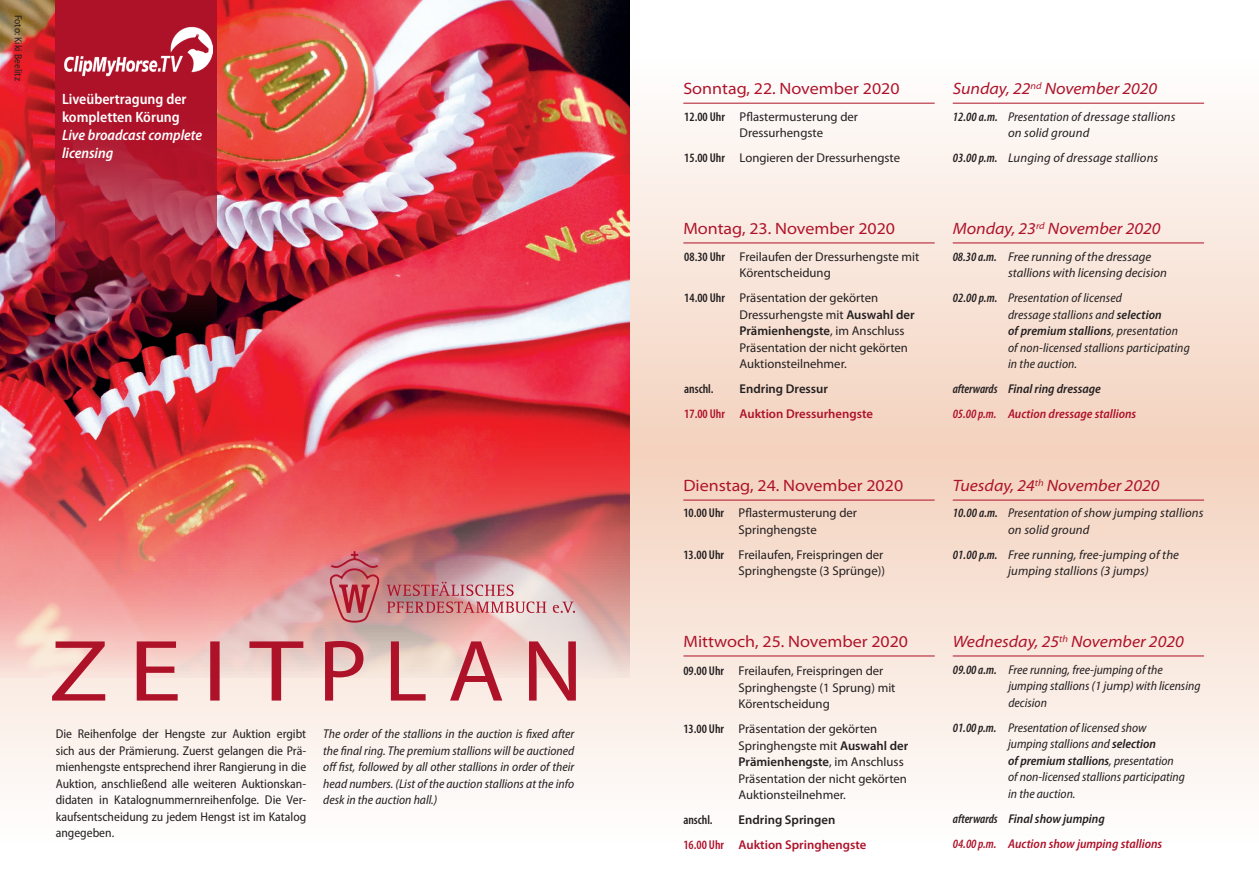
<style>
.page{position:relative;width:1259px;height:893px;background:#fff}
.page>*{position:absolute;margin:0;border:0;box-sizing:border-box;transform-origin:0 0}
.t1{font:italic semi-expanded 16.5px "Myriad Pro";color:#ae1229}
.t2{font:semi-expanded 16.5px "Myriad Pro";color:#ae1229}
.t3{font:600 semi-condensed 15px/18px "Myriad Pro";color:#fff}
.t4{font:italic 600 semi-condensed 15px/18px "Myriad Pro";color:#fff}
.t5{font:italic semi-condensed 12.75px/16.5px "Myriad Pro";color:#231f20}
.t6{font:12.75px/16.5px "Myriad Pro";color:#231f20}
.t7{font:italic 12.75px/16.5px "Myriad Pro";letter-spacing:.01em;color:#231f20}
.t8{font:semi-condensed 12.75px/16.5px "Myriad Pro";color:#231f20;text-align:justify}
.t9{font:italic 600 semi-condensed 12.75px/25px "Myriad Pro";color:#ae1229}
.t10{font:600 12.75px/25px "Myriad Pro";color:#ae1229}
.t11{font:600 condensed 12.75px "Myriad Pro";color:#231f20}
.t12{font:semi-condensed 10.5px "Myriad Pro";color:#231f20}
.s1{font-weight:600;font-stretch:condensed}
.s2{font-stretch:semi-condensed}
.s3{font-weight:600}
.s4{color:#231f20}
.s5{font-stretch:condensed}
.s6{font-stretch:condensed;color:#231f20}
.s7{font-stretch:normal}
</style>
<div class="page">
<div style="left:0;top:60px;width:1259px;height:392px;background:linear-gradient(to bottom,#fefdfd,#f4d2be)"></div>
<div style="left:0;top:452px;width:1259px;height:390px;background:linear-gradient(to bottom,#f4d2be,#fefefe)"></div>
<img style="left:0;top:0;width:629px;height:677px">
<hr style="left:952px;top:656px;width:252px;height:1px;background:#ae1229">
<svg style="left:55px;top:0;width:162px;height:332px;background:#a01c30"></svg>
<img style="left:65px;top:27px;width:148px;height:49px">
<hr style="left:683px;top:243px;width:251px;height:1px;background:#ae1229">
<hr style="left:952px;top:243px;width:252px;height:1px;background:#ae1229">
<hr style="left:683px;top:103px;width:251px;height:1px;background:#ae1229">
<hr style="left:952px;top:103px;width:252px;height:1px;background:#ae1229">
<hr style="left:683px;top:500px;width:251px;height:1px;background:#ae1229">
<hr style="left:952px;top:500px;width:252px;height:1px;background:#ae1229">
<hr style="left:683px;top:656px;width:251px;height:1px;background:#ae1229">
<svg style="left:325px;top:641px;width:251px;height:60px;background:#e0a9a8"></svg>
<svg style="left:52px;top:641px;width:251px;height:60px;background:#e4adad"></svg>
<svg style="left:386px;top:582px;width:160px;height:31px;background:#cd969a"></svg>
<svg style="left:553px;top:602px;width:22px;height:11px"></svg>
<svg style="left:330px;top:551px;width:50px;height:72px;background:#ca7077"></svg>
<p class="t12" style="left:25px;top:15px;width:67px;rotate:90deg">Foto: Kiki Beelitz</p>
<p class="t3" style="left:62px;top:90px;width:126px">Liveübertragung der kompletten Körung</p>
<p class="t4" style="left:62px;top:126px;width:142px">Live broadcast complete licensing</p>
<p class="t8" style="left:56px;top:725px;width:252px">Die Reihenfolge der Hengste zur Auktion ergibt sich aus der Prämierung. Zuerst gelangen die Prä&shy;mienhengste entsprechend ihrer Rangierung in die Auktion, anschließend alle weiteren Auktionskan&shy;didaten in Katalognummernreihenfolge. Die Ver&shy;kaufsentscheidung zu jedem Hengst ist im Katalog angegeben.</p>
<p class="t5" style="left:323px;top:725px;width:252px;text-align:justify">The order of the stallions in the auction is fixed after the final ring. The premium stallions will be auctioned off fist, followed by all other stallions in order of their head numbers. (List of the auction stallions at the info desk in the auction hall.)</p>
<p class="t2" style="left:683px;top:79px;width:218px">Sonntag, 22. November 2020</p>
<p class="t1" style="left:952px;top:79px;width:206px">Sunday, 22<sup>nd</sup> November 2020</p>
<p class="t6" style="left:739px;top:108px;width:120px;text-indent:-55px"><span class="s1">12.00 Uhr</span> Pflastermusterung der<br>Dressurhengste</p>
<p class="t6" style="left:684px;top:150px;width:217px"><span class="s1">15.00 Uhr</span> Longieren der Dressurhengste</p>
<p class="t7" style="left:1008px;top:108px;width:169px;text-indent:-55px"><span class="s1">12.00 a.m.</span> <span class="s2">Presentation of</span> dressage stallions on solid ground</p>
<p class="t7" style="left:952px;top:150px;width:207px"><span class="s1">03.00 p.m.</span> Lunging of dressage stallions</p>
<p class="t2" style="left:683px;top:218px;width:213px">Montag, 23. November 2020</p>
<p class="t1" style="left:952px;top:218px;width:209px">Monday, 23<sup>rd</sup> November 2020</p>
<p class="t6" style="left:739px;top:248px;width:181px;text-indent:-55px"><span class="s1">08.30 Uhr</span> Freilaufen der Dressurhengste mit<br>Körentscheidung</p>
<p class="t6" style="left:739px;top:289px;width:176px;text-indent:-55px"><span class="s1">14.00 Uhr</span> Präsentation der gekörten<br>Dressurhengste mit <span class="s3">Auswahl der<br>Prämienhengste</span>, im Anschluss<br>Präsentation der nicht gekörten<br>Auktionsteilnehmer.</p>
<p class="t11" style="left:684px;top:381px;width:31px">anschl.</p>
<p class="t10" style="left:684px;top:376px;width:190px;text-indent:55px"><span class="s4">Endring Dressur<br></span><span class="s5">17.00 Uhr</span> Auktion Dressurhengste</p>
<p class="t7" style="left:1008px;top:248px;width:160px;text-indent:-55px"><span class="s1">08.30 a.m.</span> Free running of the dressage stallions with licensing decision</p>
<p class="t5" style="left:1008px;top:289px;width:183px;text-indent:-55px"><span class="s1">02.00 p.m.</span> Presentation of licensed<br>dressage stallions and <span class="s3">selection<br>of premium stallions</span>, presentation of non-licensed stallions participating in the auction.</p>
<p class="t9" style="left:952px;top:376px;width:185px"><span class="s6">afterwards</span> <span class="s4">Final ring dressage<br></span><span class="s5">05.00 p.m.</span> Auction dressage stallions</p>
<p class="t2" style="left:683px;top:475px;width:221px">Dienstag, 24. November 2020</p>
<p class="t1" style="left:952px;top:475px;width:208px">Tuesday, 24<sup>th</sup> November 2020</p>
<p class="t6" style="left:738px;top:504px;width:120px;text-indent:-55px"><span class="s1">10.00 Uhr</span> Pflastermusterung der<br>Springhengste</p>
<p class="t6" style="left:683px;top:546px;width:203px;text-align:right"><span class="s1">13.00 Uhr</span> Freilaufen, Freispringen der<br>Springhengste (3 Sprünge))</p>
<p class="t7" style="left:1008px;top:504px;width:197px;text-indent:-55px"><span class="s1">10.00 a.m.</span> <span class="s2">Presentation of</span> show jumping stallions on solid ground</p>
<p class="t7" style="left:1008px;top:546px;width:172px;text-indent:-55px"><span class="s1">01.00 p.m.</span> Free running, free-jumping of the jumping stallions (3 jumps)</p>
<p class="t2" style="left:683px;top:631px;width:226px">Mittwoch, 25. November 2020</p>
<p class="t6" style="left:738px;top:662px;width:158px;text-indent:-55px"><span class="s1">09.00 Uhr</span> Freilaufen, Freispringen der<br>Springhengste (1 Sprung) mit<br>Körentscheidung</p>
<p class="t6" style="left:738px;top:720px;width:171px;text-indent:-55px"><span class="s1">13.00 Uhr</span> Präsentation der gekörten<br>Springhengste mit <span class="s3">Auswahl der<br>Prämienhengste</span>, im Anschluss<br>Präsentation der nicht gekörten<br>Auktionsteilnehmer.</p>
<p class="t11" style="left:683px;top:812px;width:31px">anschl.</p>
<p class="t10" style="left:683px;top:807px;width:185px;text-indent:55px"><span class="s4">Endring Springen<br></span><span class="s5">16.00 Uhr</span> Auktion Springhengste</p>
<p class="t1" style="left:952px;top:631px;width:232px">Wednesday, 25<sup>th</sup> November 2020</p>
<p class="t5" style="left:1008px;top:661px;width:194px;text-indent:-56px"><span class="s1">09.00 a.m.</span> Free running, free-jumping of the jumping stallions <span class="s7">(1 jump)</span> with licensing decision</p>
<p class="t5" style="left:1008px;top:719px;width:178px;text-indent:-55px"><span class="s1">01.00 p.m.</span> Presentation of licensed show jumping stallions and <span class="s3">selection<br>of premium stallions</span>, presentation of non-licensed stallions participating in the auction.</p>
<p class="t9" style="left:953px;top:806px;width:211px"><span class="s6">afterwards</span> <span class="s4">Final show jumping<br></span><span class="s5">04.00 p.m.</span> Auction show jumping stallions</p>
</div>
